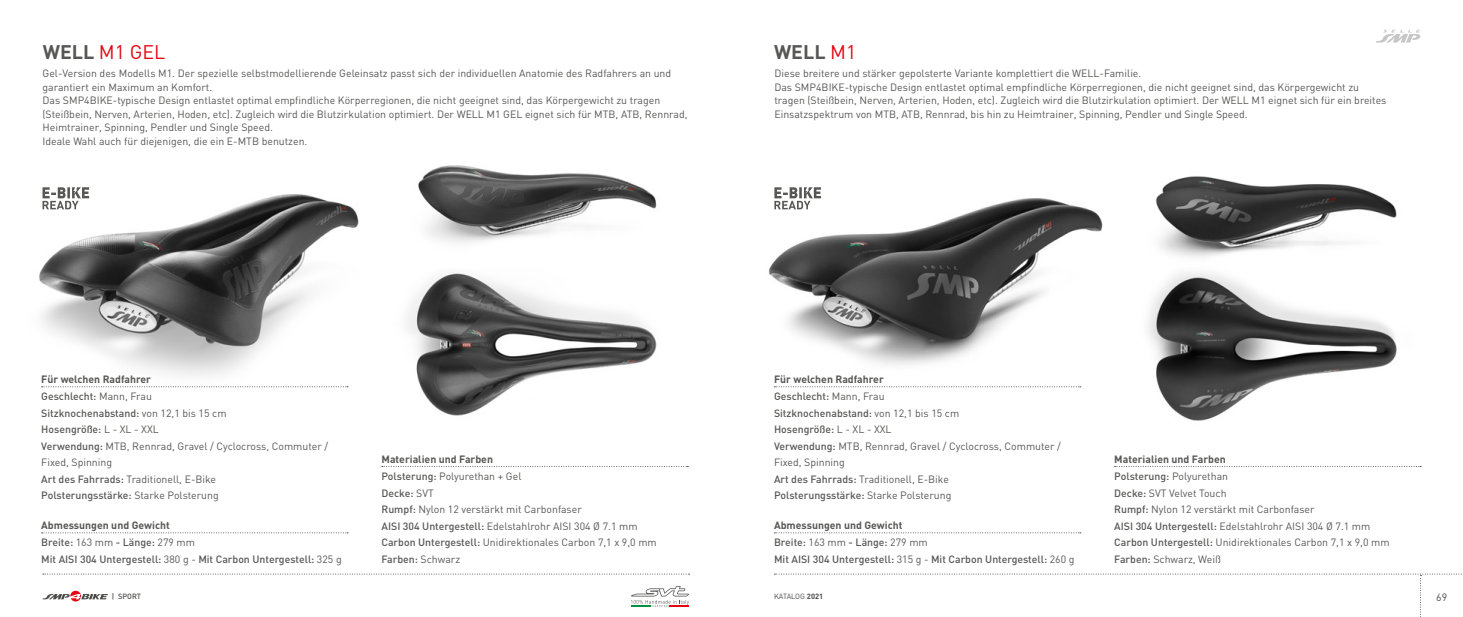
<style>
.page{position:relative;width:1463px;height:617px;background:#fff}
.page>*{position:absolute;margin:0;border:0;box-sizing:border-box;transform-origin:0 0}
.t1{font:19.5px "DIN";color:#e30613}
.t2{font:700 19.5px "DIN";color:#575756}
.t3{font:10.5px/16.5px "DIN";color:#575756}
.t4{font:500 10.5px/16.5px "DIN";color:#575756}
.t5{font:700 10.5px "DIN";color:#575756}
.t6{font:10.5px "DIN";color:#4a4a49}
.t7{font:7.5px "DIN";letter-spacing:-.02em;color:#4a4a49}
.t8{font:500 7.5px "DIN";color:#4a4a49}
.s1{font-weight:700;color:#575756}
.s2{font-weight:400;color:#e30613}
.s3{font-weight:500}
.s4{font-weight:400}
.s5{font-weight:700}
</style>
<div class="page">
<svg style="left:774px;top:573px;width:688px;height:44px"></svg>
<svg style="left:43px;top:573px;width:646px;height:1px"></svg>
<img style="left:406px;top:308px;width:251px;height:108px">
<img style="left:411px;top:165px;width:246px;height:143px">
<img style="left:39px;top:187px;width:320px;height:201px">
<svg style="left:42px;top:386px;width:306px;height:1px"></svg>
<svg style="left:42px;top:532px;width:306px;height:1px"></svg>
<svg style="left:382px;top:466px;width:306px;height:1px"></svg>
<svg style="left:43px;top:590px;width:65px;height:11px"></svg>
<svg style="left:631px;top:586px;width:58px;height:20px"></svg>
<svg style="left:43px;top:187px;width:46px;height:22px"></svg>
<img style="left:1148px;top:276px;width:249px;height:145px">
<img style="left:1156px;top:176px;width:241px;height:100px">
<img style="left:768px;top:198px;width:335px;height:190px">
<svg style="left:1376px;top:30px;width:45px;height:13px"></svg>
<svg style="left:774px;top:386px;width:307px;height:1px"></svg>
<svg style="left:774px;top:532px;width:307px;height:1px"></svg>
<svg style="left:1114px;top:466px;width:307px;height:1px"></svg>
<svg style="left:774px;top:187px;width:47px;height:22px"></svg>
<h1 class="t1" style="left:43px;top:40px;width:124px"><span class="s1">WELL</span> M1 GEL</h1>
<p class="t3" style="left:43px;top:67px;width:646px;line-height:13.5px">Gel-Version des Modells M1. Der spezielle selbstmodellierende Geleinsatz passt sich der individuellen Anatomie des Radfahrers an und garantiert ein Maximum an Komfort.<br>Das SMP4BIKE-typische Design entlastet optimal empfindliche Körperregionen, die nicht geeignet sind, das Körpergewicht zu tragen (Steißbein, Nerven, Arterien, Hoden, etc). Zugleich wird die Blutzirkulation optimiert. Der WELL M1 GEL eignet sich für MTB, ATB, Rennrad, Heimtrainer, Spinning, Pendler und Single Speed.<br>Ideale Wahl auch für diejenigen, die ein E-MTB benutzen.</p>
<h1 class="t2" style="left:774px;top:39px;width:84px">WELL <span class="s2">M1</span></h1>
<p class="t3" style="left:774px;top:67px;width:613px;line-height:13.5px">Diese breitere und stärker gepolsterte Variante komplettiert die WELL-Familie.<br>Das SMP4BIKE-typische Design entlastet optimal empfindliche Körperregionen, die nicht geeignet sind, das Körpergewicht zu tragen (Steißbein, Nerven, Arterien, Hoden, etc). Zugleich wird die Blutzirkulation optimiert. Der WELL M1 eignet sich für ein breites Einsatzspektrum von MTB, ATB, Rennrad, bis hin zu Heimtrainer, Spinning, Pendler und Single Speed.</p>
<p class="t5" style="left:41px;top:372px;width:111px">Für welchen Radfahrer</p>
<p class="t5" style="left:774px;top:372px;width:111px">Für welchen Radfahrer</p>
<p class="t3" style="left:41px;top:388px;width:288px"><span class="s3">Geschlecht:</span> Mann, Frau<br><span class="s3">Sitzknochenabstand:</span> von 12,1 bis 15 cm<br><span class="s3">Hosengröße:</span> L - XL - XXL<br><span class="s3">Verwendung:</span> MTB, Rennrad, Gravel / Cyclocross, Commuter / Fixed, Spinning<br><span class="s3">Art des Fahrrads:</span> Traditionell, E-Bike<br><span class="s3">Polsterungsstärke:</span> Starke Polsterung</p>
<p class="t4" style="left:41px;top:533px;width:302px">Breite: <span class="s4">163 mm</span> - Länge: <span class="s4">279 mm<br></span>Mit AISI 304 Untergestell: <span class="s4">380 g -</span> Mit Carbon Untergestell: <span class="s4">325 g</span></p>
<p class="t5" style="left:41px;top:518px;width:130px">Abmessungen und Gewicht</p>
<p class="t5" style="left:381px;top:452px;width:113px">Materialien und Farben</p>
<p class="t3" style="left:381px;top:468px;width:277px"><span class="s3">Polsterung:</span> Polyurethan + Gel<br><span class="s3">Decke:</span> SVT<br><span class="s3">Rumpf:</span> Nylon 12 verstärkt mit Carbonfaser<br><span class="s3">AISI 304 Untergestell:</span> Edelstahlrohr AISI 304 Ø 7.1 mm <span class="s3">Carbon Untergestell:</span> Unidirektionales Carbon 7,1 x 9,0 mm <span class="s3">Farben:</span> Schwarz</p>
<p class="t3" style="left:774px;top:388px;width:288px"><span class="s3">Geschlecht:</span> Mann, Frau<br><span class="s3">Sitzknochenabstand:</span> von 12,1 bis 15 cm<br><span class="s3">Hosengröße:</span> L - XL - XXL<br><span class="s3">Verwendung:</span> MTB, Rennrad, Gravel / Cyclocross, Commuter / Fixed, Spinning<br><span class="s3">Art des Fahrrads:</span> Traditionell, E-Bike<br><span class="s3">Polsterungsstärke:</span> Starke Polsterung</p>
<p class="t4" style="left:774px;top:533px;width:302px">Breite: <span class="s4">163 mm</span> - Länge: <span class="s4">279 mm<br></span>Mit AISI 304 Untergestell: <span class="s4">315 g -</span> Mit Carbon Untergestell: <span class="s4">260 g</span></p>
<p class="t5" style="left:774px;top:518px;width:130px">Abmessungen und Gewicht</p>
<p class="t5" style="left:1114px;top:452px;width:113px">Materialien und Farben</p>
<p class="t3" style="left:1114px;top:468px;width:277px"><span class="s3">Polsterung:</span> Polyurethan<br><span class="s3">Decke:</span> SVT Velvet Touch<br><span class="s3">Rumpf:</span> Nylon 12 verstärkt mit Carbonfaser<br><span class="s3">AISI 304 Untergestell:</span> Edelstahlrohr AISI 304 Ø 7.1 mm <span class="s3">Carbon Untergestell:</span> Unidirektionales Carbon 7,1 x 9,0 mm <span class="s3">Farben:</span> Schwarz, Weiß</p>
<p class="t8" style="left:112px;top:591px;width:31px">| SPORT</p>
<p class="t7" style="left:774px;top:592px;width:51px">KATALOG <span class="s5">2021</span></p>
<p class="t6" style="left:1436px;top:590px;width:12px">69</p>
</div>
